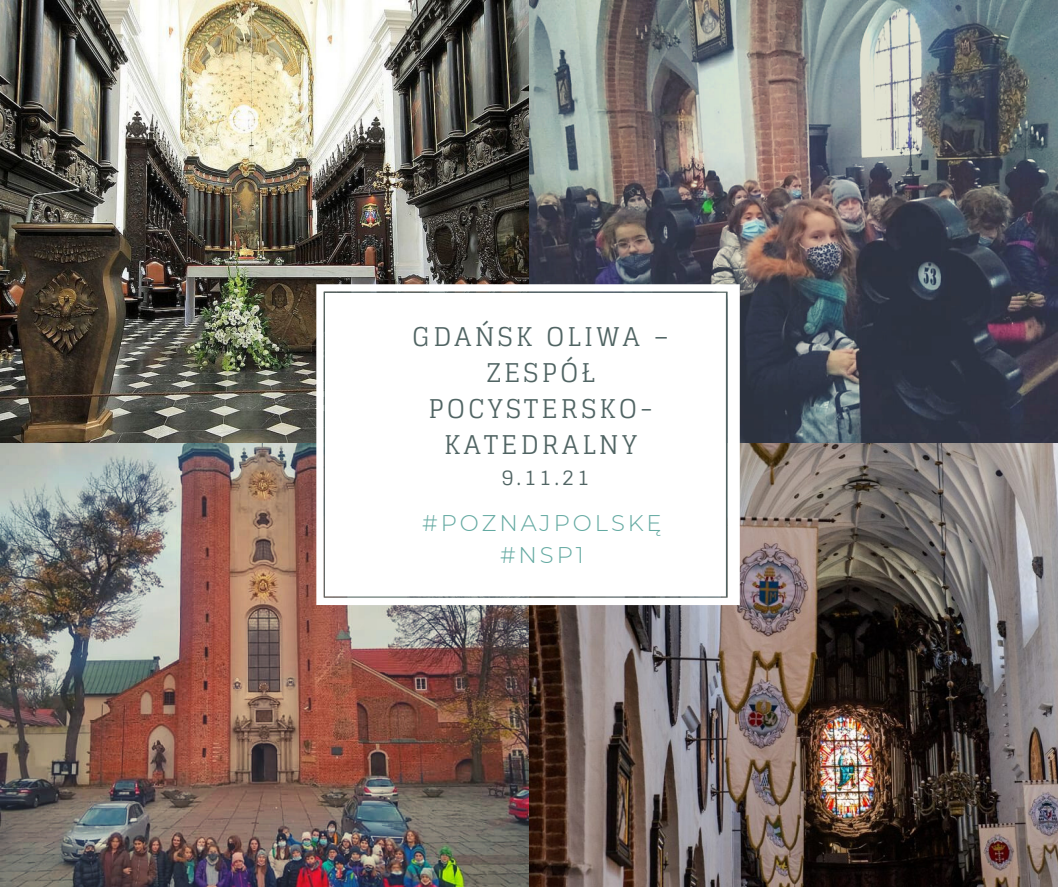
<style>
.page{position:relative;width:1058px;height:887px;background:#fff}
.page>*{position:absolute;margin:0;border:0;box-sizing:border-box;transform-origin:0 0}
.t1{font:25.8px/36px "Glegoo";letter-spacing:.13em;color:#506463;text-align:center}
.t2{font:300 22.65px "Montserrat";letter-spacing:.13em;color:#63a9a1}
.t3{font:21.3px "Glegoo";color:#506463}
</style>
<div class="page">
<img style="left:0;top:0;width:1058px;height:886px">
<svg style="left:316px;top:284px;width:423px;height:321px"></svg>
<svg style="left:324px;top:292px;width:403px;height:305px"></svg>
<p class="t1" style="left:412px;top:319px;width:258px">GDAŃSK OLIWA –<br>ZESPÓŁ<br>POCYSTERSKO-<br>KATEDRALNY</p>
<p class="t3" style="left:501px;top:465px;width:90px">9.11.21</p>
<p class="t2" style="left:422px;top:509px;width:241px">#POZNAJPOLSKĘ</p>
<p class="t2" style="left:500px;top:541px;width:85px">#NSP1</p>
</div>
